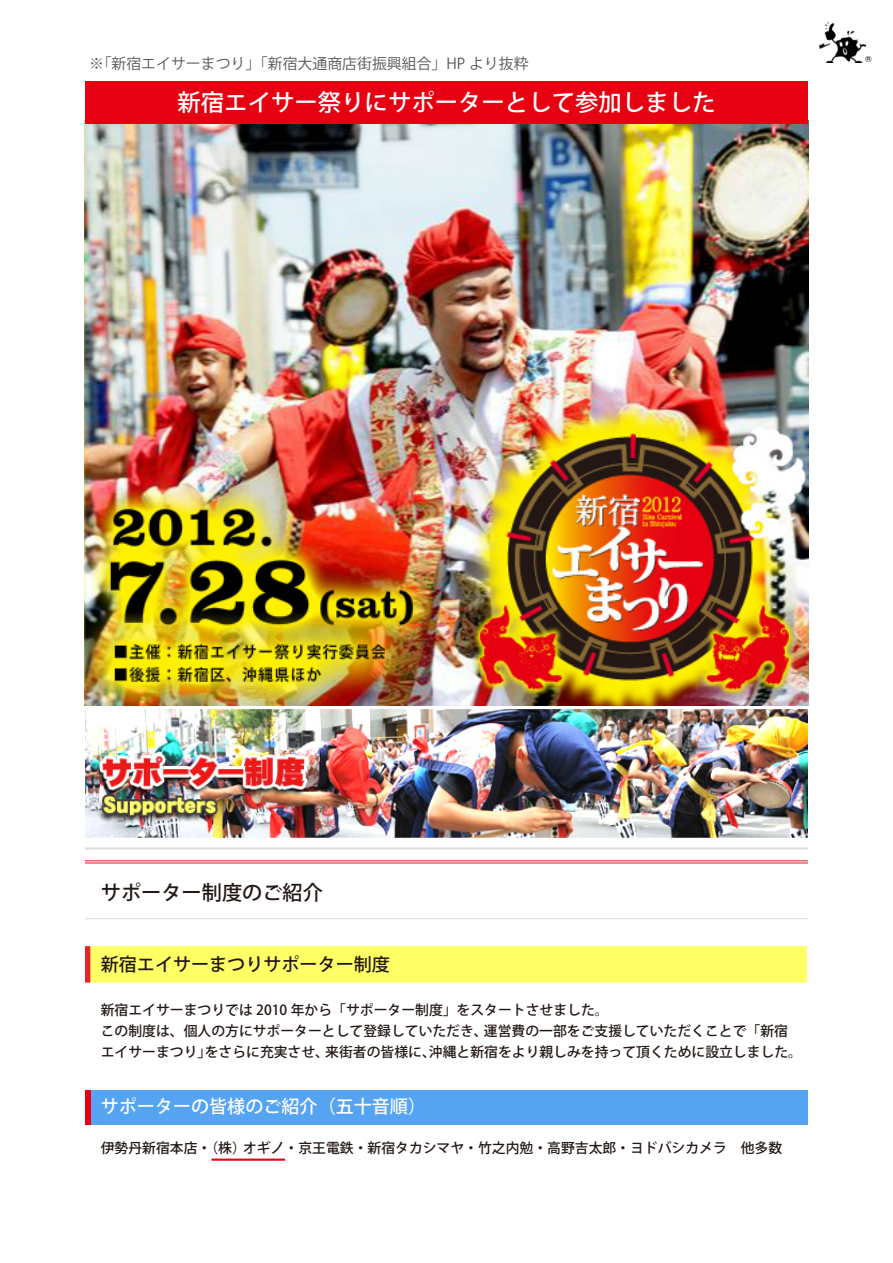
<style>
.page{position:relative;width:893px;height:1263px;background:#fff}
.page>*{position:absolute;margin:0;border:0;box-sizing:border-box;transform-origin:0 0}
.t1{font:500 23.4px "Koz Go Pro";color:#fff}
.t2{font:500 20.25px "Koz Go Pro";color:#231815}
.t3{font:500 18px "Koz Go Pro";color:#fff}
.t4{font:500 18px "Koz Go Pro";color:#231815}
.t5{font:14.85px "Koz Go Pro";color:#595757}
.t6{font:500 13.8px/21.3px "Koz Go Pro";color:#231815}
.t7{font:7.65px "Shin Go Pro";color:#040000}
</style>
<div class="page">
<img style="left:85px;top:709px;width:723px;height:274px">
<div style="left:83px;top:878px;width:248px;height:30px;background:#fff"></div>
<div style="left:94px;top:952px;width:310px;height:24px;background:#ff6"></div>
<img style="left:85px;top:124px;width:723px;height:581px">
<div style="left:85px;top:81px;width:723px;height:43px;background:#e60012"></div>
<div style="left:85px;top:1090px;width:723px;height:34px;background:#55a4f2"></div>
<div style="left:85px;top:1090px;width:5px;height:34px;background:#e60012"></div>
<hr style="left:212px;top:1158px;width:73px;height:3px;background:#e60012">
<img style="left:819px;top:21px;width:47px;height:41px">
<p class="t5" style="left:89px;top:53px;width:441px">※「新宿エイサーまつり」「新宿大通商店街振興組合」HP より抜粋</p>
<h1 class="t1" style="left:178px;top:88px;width:539px">新宿エイサー祭りにサポーターとして参加しました</h1>
<p class="t7" style="left:865px;top:53px;width:8px">®</p>
<h2 class="t2" style="left:101px;top:880px;width:224px">サポーター制度のご紹介</h2>
<h3 class="t4" style="left:101px;top:952px;width:291px">新宿エイサーまつりサポーター制度</h3>
<p class="t6" style="left:101px;top:1000px;width:703px">新宿エイサーまつりでは 2010 年から「サポーター制度」をスタートさせました。<br>この制度は、個人の方にサポーターとして登録していただき、運営費の一部をご支援していただくことで「新宿エイサーまつり」をさらに充実させ、来街者の皆様に、沖縄と新宿をより親しみを持って頂くために設立しました。</p>
<h3 class="t3" style="left:101px;top:1095px;width:327px">サポーターの皆様のご紹介（五十音順）</h3>
<p class="t6" style="left:101px;top:1138px;width:683px">伊勢丹新宿本店・（株）オギノ・京王電鉄・新宿タカシマヤ・竹之内勉・高野吉太郎・ヨドバシカメラ　他多数</p>
</div>
